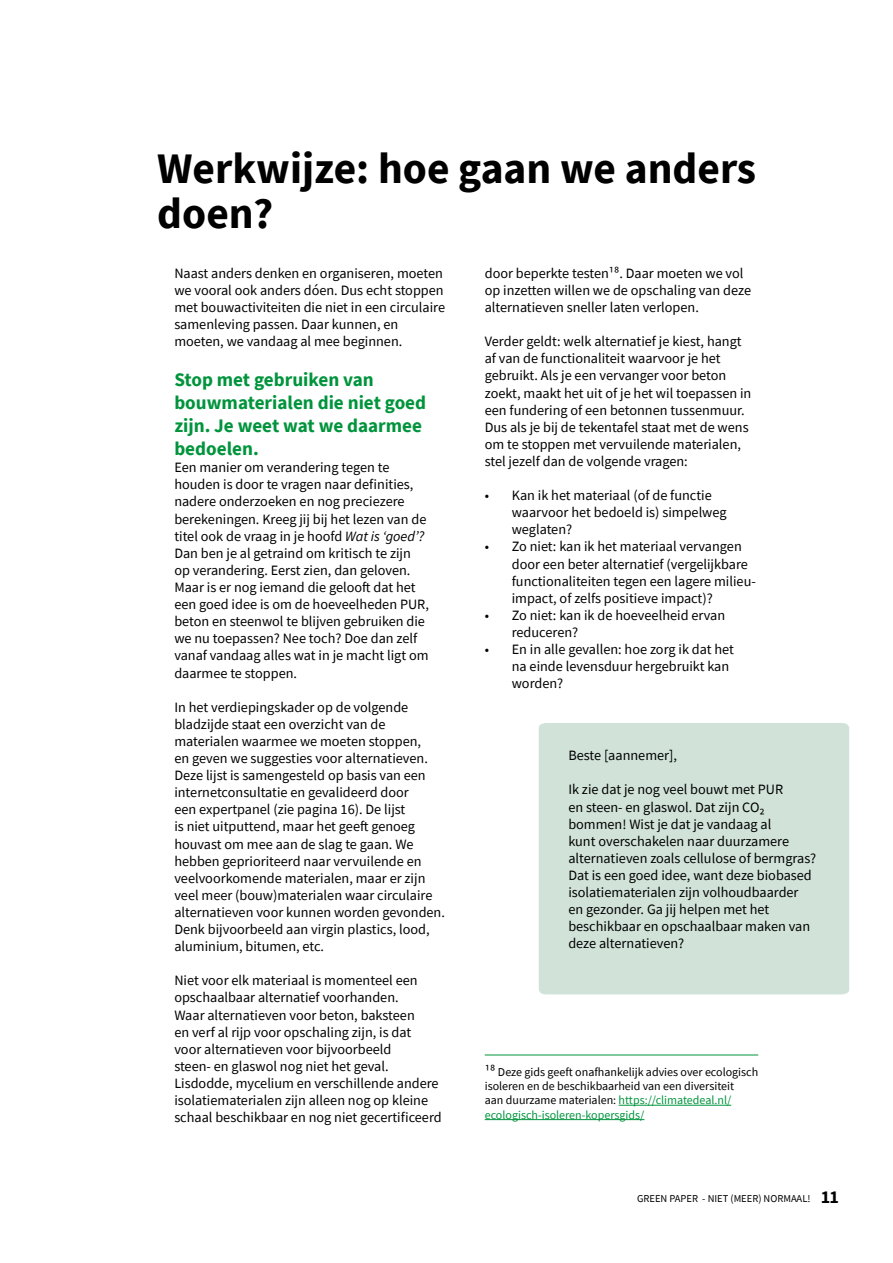
<style>
.page{position:relative;width:893px;height:1263px;background:#fff}
.page>*{position:absolute;margin:0;border:0;box-sizing:border-box;transform-origin:0 0}
.t1{font:700 43.5px/45px "Source Sans Pro";color:#000}
.t2{font:700 19.2px/23px "Source Sans Pro";color:#00943c}
.t3{font:14.25px/17.1px "Source Sans Pro";color:#000}
.t4{font:12px/14.4px "Source Sans Pro";color:#000}
.t5{font:10.5px "Source Sans Pro";color:#000}
.s1{font-style:italic}
.s2{font-size:14.25px}
.s3{color:#00943c}
.s4{font-weight:700;font-size:18px}
</style>
<div class="page">
<div style="left:539px;top:723px;width:310px;height:271px;background:#d1e3d9"></div>
<hr style="left:619px;top:1105px;width:112px;height:1px;background:#00943c">
<hr style="left:485px;top:1119px;width:159px;height:1px;background:#00943c">
<hr style="left:485px;top:1054px;width:273px;height:1px;background:#00943c">
<h1 class="t1" style="left:157px;top:146px;width:600px">Werkwijze: hoe gaan we anders doen?</h1>
<p class="t3" style="left:174px;top:264px;width:272px">Naast anders denken en organiseren, moeten we vooral ook anders dóen. Dus echt stoppen met bouwactiviteiten die niet in een circulaire samenleving passen. Daar kunnen, en moeten, we vandaag al mee beginnen.</p>
<h2 class="t2" style="left:174px;top:368px;width:253px">Stop met gebruiken van bouwmaterialen die niet goed zijn. Je weet wat we daarmee bedoelen.</h2>
<p class="t3" style="left:174px;top:459px;width:256px">Een manier om verandering tegen te houden is door te vragen naar definities, nadere onderzoeken en nog preciezere berekeningen. Kreeg jij bij het lezen van de titel ook de vraag in je hoofd <span class="s1">Wat is ‘goed’?<br></span>Dan ben je al getraind om kritisch te zijn op verandering. Eerst zien, dan geloven.<br>Maar is er nog iemand die gelooft dat het een goed idee is om de hoeveelheden PUR, beton en steenwol te blijven gebruiken die we nu toepassen? Nee toch? Doe dan zelf vanaf vandaag alles wat in je macht ligt om daarmee te stoppen.</p>
<p class="t3" style="left:174px;top:698px;width:272px">In het verdiepingskader op de volgende bladzijde staat een overzicht van de materialen waarmee we moeten stoppen,<br>en geven we suggesties voor alternatieven.<br>Deze lijst is samengesteld op basis van een internetconsultatie en gevalideerd door<br>een expertpanel (zie pagina 16). De lijst<br>is niet uitputtend, maar het geeft genoeg houvast om mee aan de slag te gaan. We hebben geprioriteerd naar vervuilende en veelvoorkomende materialen, maar er zijn veel meer (bouw)materialen waar circulaire alternatieven voor kunnen worden gevonden.<br>Denk bijvoorbeeld aan virgin plastics, lood, aluminium, bitumen, etc.</p>
<p class="t3" style="left:174px;top:972px;width:269px">Niet voor elk materiaal is momenteel een opschaalbaar alternatief voorhanden.<br>Waar alternatieven voor beton, baksteen<br>en verf al rijp voor opschaling zijn, is dat voor alternatieven voor bijvoorbeeld<br>steen- en glaswol nog niet het geval.<br>Lisdodde, mycelium en verschillende andere isolatiematerialen zijn alleen nog op kleine schaal beschikbaar en nog niet gecertificeerd</p>
<p class="t3" style="left:485px;top:264px;width:268px">door beperkte testen¹⁸. Daar moeten we vol op inzetten willen we de opschaling van deze alternatieven sneller laten verlopen.</p>
<p class="t3" style="left:485px;top:333px;width:268px">Verder geldt: welk alternatief je kiest, hangt af van de functionaliteit waarvoor je het gebruikt. Als je een vervanger voor beton zoekt, maakt het uit of je het wil toepassen in een fundering of een betonnen tussenmuur.<br>Dus als je bij de tekentafel staat met de wens om te stoppen met vervuilende materialen, stel jezelf dan de volgende vragen:</p>
<p class="t3" style="left:512px;top:487px;width:216px;text-indent:-27px">• Kan ik het materiaal (of de functie waarvoor het bedoeld is) simpelweg weglaten?</p>
<p class="t3" style="left:512px;top:538px;width:246px;text-indent:-27px">• Zo niet: kan ik het materiaal vervangen door een beter alternatief (vergelijkbare functionaliteiten tegen een lagere milieu&shy;impact, of zelfs positieve impact)?</p>
<p class="t3" style="left:512px;top:606px;width:215px;text-indent:-27px">• Zo niet: kan ik de hoeveelheid ervan reduceren?</p>
<p class="t3" style="left:512px;top:641px;width:224px;text-indent:-27px">• En in alle gevallen: hoe zorg ik dat het na einde levensduur hergebruikt kan worden?</p>
<p class="t3" style="left:568px;top:747px;width:110px">Beste [aannemer],</p>
<p class="t3" style="left:568px;top:781px;width:249px">Ik zie dat je nog veel bouwt met PUR<br>en steen- en glaswol. Dat zijn CO₂ bommen! Wist je dat je vandaag al<br>kunt overschakelen naar duurzamere alternatieven zoals cellulose of bermgras?<br>Dat is een goed idee, want deze biobased isolatiematerialen zijn volhoudbaarder en gezonder. Ga jij helpen met het beschikbaar en opschaalbaar maken van deze alternatieven?</p>
<p class="t4" style="left:485px;top:1064px;width:275px"><span class="s2">¹⁸</span> Deze gids geeft onafhankelijk advies over ecologisch isoleren en de beschikbaarheid van een diversiteit<br>aan duurzame materialen: <span class="s3">https://climatedeal.nl/ ecologisch-isoleren-kopersgids/</span></p>
<p class="t5" style="left:637px;top:1192px;width:203px">GREEN PAPER - NIET (MEER) NORMAAL! <span class="s4">11</span></p>
</div>
